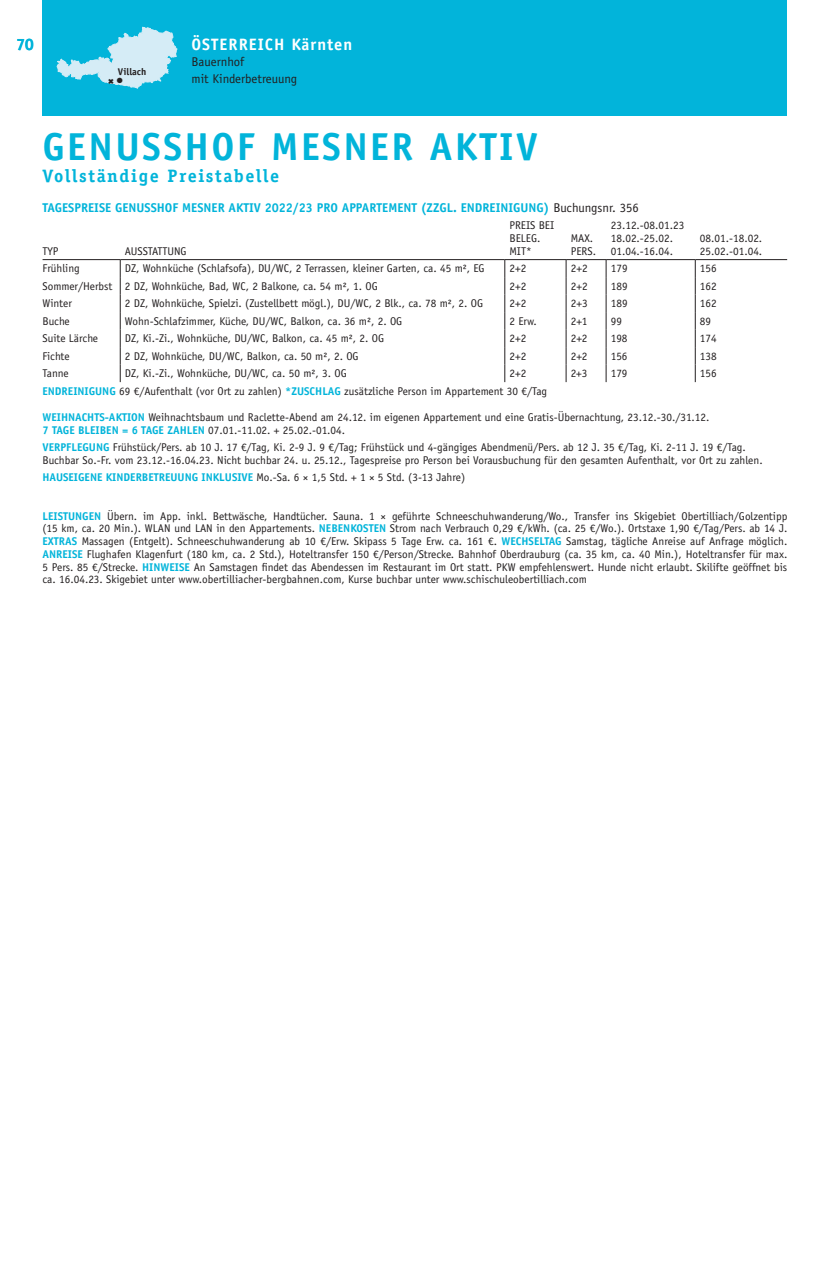
<style>
.page{position:relative;width:830px;height:1263px;background:#fff}
.page>*{position:absolute;margin:0;border:0;box-sizing:border-box;transform-origin:0 0}
.t1{font:700 39px "Officina Sans Std";letter-spacing:.06em;color:#02b4da}
.t2{font:700 18px "Officina Serif Std";letter-spacing:.09em;color:#02b4da}
.t3{font:700 16.5px "Officina Sans Std";letter-spacing:.06em;color:#fff}
.t4{font:700 16.5px "Officina Sans Std";color:#02b4da}
.t5{font:700 12.75px "Officina Sans Std";color:#02b4da}
.t6{font:12.75px "Officina Sans Std";color:#231f20}
.t7{font:11.25px/12.8px "Officina Sans Std";color:#231f20}
.t8{font:700 9.75px "Officina Sans Std";color:#231f20}
.s1{font-weight:400;color:#231f20}
.s2{font-weight:700;color:#02b4da}
</style>
<div class="page">
<div style="left:43px;top:0;width:744px;height:116px;background:#02b4da"></div>
<hr style="left:43px;top:259px;width:77px;height:1px;background:#231f20">
<hr style="left:120px;top:259px;width:384px;height:1px;background:#231f20">
<hr style="left:504px;top:259px;width:62px;height:1px;background:#231f20">
<hr style="left:566px;top:259px;width:39px;height:1px;background:#231f20">
<hr style="left:605px;top:259px;width:90px;height:1px;background:#231f20">
<hr style="left:695px;top:259px;width:91px;height:1px;background:#231f20">
<svg style="left:120px;top:260px;width:1px;height:122px"></svg>
<svg style="left:504px;top:260px;width:1px;height:122px"></svg>
<svg style="left:565px;top:260px;width:1px;height:122px"></svg>
<svg style="left:605px;top:260px;width:1px;height:122px"></svg>
<svg style="left:694px;top:260px;width:1px;height:122px"></svg>
<svg style="left:56px;top:26px;width:121px;height:62px"></svg>
<h3 class="t4" style="left:16px;top:34px;width:19px">70</h3>
<p class="t8" style="left:118px;top:66px;width:30px">Villach</p>
<h3 class="t3" style="left:191px;top:34px;width:162px">ÖSTERREICH Kärnten</h3>
<p class="t6" style="left:191px;top:54px;width:54px">Bauernhof</p>
<p class="t6" style="left:191px;top:71px;width:107px">mit Kinderbetreuung</p>
<h1 class="t1" style="left:43px;top:123px;width:496px">GENUSSHOF MESNER AKTIV</h1>
<h2 class="t2" style="left:43px;top:164px;width:238px">Vollständige Preistabelle</h2>
<p class="t5" style="left:43px;top:200px;width:597px">TAGESPREISE GENUSSHOF MESNER AKTIV 2022/23 PRO APPARTEMENT (ZZGL. ENDREINIGUNG) <span class="s1">Buchungsnr. 356</span></p>
<p class="t7" style="left:43px;top:245px;width:18px">TYP</p>
<p class="t7" style="left:125px;top:245px;width:63px">AUSSTATTUNG</p>
<p class="t7" style="left:509px;top:219px;width:46px">PREIS BEI<br>BELEG.<br>MIT*</p>
<p class="t7" style="left:610px;top:219px;width:75px">23.12.-08.01.23<br>18.02.-25.02.<br>01.04.-16.04.</p>
<p class="t7" style="left:570px;top:232px;width:27px">MAX.<br>PERS.</p>
<p class="t7" style="left:699px;top:232px;width:64px">08.01.-18.02.<br>25.02.-01.04.</p>
<p class="t7" style="left:43px;top:262px;width:39px">Frühling</p>
<p class="t7" style="left:125px;top:262px;width:361px">DZ, Wohnküche (Schlafsofa), DU/WC, 2 Terrassen, kleiner Garten, ca. 45 m², EG</p>
<p class="t7" style="left:509px;top:262px;width:18px">2+2</p>
<p class="t7" style="left:570px;top:262px;width:18px">2+2</p>
<p class="t7" style="left:610px;top:262px;width:18px">179</p>
<p class="t7" style="left:699px;top:262px;width:18px">156</p>
<p class="t7" style="left:42px;top:280px;width:337px">Sommer/Herbst 2 DZ, Wohnküche, Bad, WC, 2 Balkone, ca. 54 m², 1. OG</p>
<p class="t7" style="left:509px;top:280px;width:18px">2+2</p>
<p class="t7" style="left:570px;top:280px;width:18px">2+2</p>
<p class="t7" style="left:610px;top:280px;width:18px">189</p>
<p class="t7" style="left:699px;top:280px;width:18px">162</p>
<p class="t7" style="left:42px;top:297px;width:31px">Winter</p>
<p class="t7" style="left:125px;top:297px;width:359px">2 DZ, Wohnküche, Spielzi. (Zustellbett mögl.), DU/WC, 2 Blk., ca. 78 m², 2. OG</p>
<p class="t7" style="left:509px;top:297px;width:18px">2+2</p>
<p class="t7" style="left:570px;top:297px;width:18px">2+3</p>
<p class="t7" style="left:610px;top:297px;width:18px">189</p>
<p class="t7" style="left:699px;top:297px;width:18px">162</p>
<p class="t7" style="left:42px;top:315px;width:29px">Buche</p>
<p class="t7" style="left:125px;top:315px;width:279px">Wohn-Schlafzimmer, Küche, DU/WC, Balkon, ca. 36 m², 2. OG</p>
<p class="t7" style="left:509px;top:315px;width:29px">2 Erw.</p>
<p class="t7" style="left:570px;top:315px;width:18px">2+1</p>
<p class="t7" style="left:610px;top:315px;width:13px">99</p>
<p class="t7" style="left:699px;top:315px;width:13px">89</p>
<p class="t7" style="left:42px;top:332px;width:57px">Suite Lärche</p>
<p class="t7" style="left:125px;top:332px;width:260px">DZ, Ki.-Zi., Wohnküche, DU/WC, Balkon, ca. 45 m², 2. OG</p>
<p class="t7" style="left:509px;top:332px;width:18px">2+2</p>
<p class="t7" style="left:570px;top:332px;width:18px">2+2</p>
<p class="t7" style="left:610px;top:332px;width:18px">198</p>
<p class="t7" style="left:699px;top:332px;width:18px">174</p>
<p class="t7" style="left:42px;top:350px;width:29px">Fichte</p>
<p class="t7" style="left:125px;top:350px;width:235px">2 DZ, Wohnküche, DU/WC, Balkon, ca. 50 m², 2. OG</p>
<p class="t7" style="left:509px;top:350px;width:18px">2+2</p>
<p class="t7" style="left:570px;top:350px;width:18px">2+2</p>
<p class="t7" style="left:610px;top:350px;width:18px">156</p>
<p class="t7" style="left:699px;top:350px;width:18px">138</p>
<p class="t7" style="left:42px;top:367px;width:28px">Tanne</p>
<p class="t7" style="left:125px;top:367px;width:223px">DZ, Ki.-Zi., Wohnküche, DU/WC, ca. 50 m², 3. OG</p>
<p class="t7" style="left:509px;top:367px;width:18px">2+2</p>
<p class="t7" style="left:570px;top:367px;width:18px">2+3</p>
<p class="t7" style="left:610px;top:367px;width:18px">179</p>
<p class="t7" style="left:699px;top:367px;width:18px">156</p>
<p class="t7" style="left:42px;top:385px;width:506px"><span class="s2">ENDREINIGUNG</span> 69 €/Aufenthalt (vor Ort zu zahlen) <span class="s2">*ZUSCHLAG</span> zusätzliche Person im Appartement 30 €/Tag</p>
<p class="t7" style="left:42px;top:411px;width:668px"><span class="s2">WEIHNACHTS-AKTION</span> Weihnachtsbaum und Raclette-Abend am 24.12. im eigenen Appartement und eine Gratis-Übernachtung, 23.12.-30./31.12.<br><span class="s2">7 TAGE BLEIBEN = 6 TAGE ZAHLEN</span> 07.01.-11.02. + 25.02.-01.04.</p>
<p class="t7" style="left:42px;top:441px;width:721px"><span class="s2">VERPFLEGUNG</span> Frühstück/Pers. ab 10 J. 17 €/Tag, Ki. 2-9 J. 9 €/Tag; Frühstück und 4-gängiges Abendmenü/Pers. ab 12 J. 35 €/Tag, Ki. 2-11 J. 19 €/Tag.<br>Buchbar So.-Fr. vom 23.12.-16.04.23. Nicht buchbar 24. u. 25.12., Tagespreise pro Person bei Vorausbuchung für den gesamten Aufenthalt, vor Ort zu zahlen.</p>
<p class="t7" style="left:42px;top:471px;width:424px"><span class="s2">HAUSEIGENE KINDERBETREUUNG INKLUSIVE</span> Mo.-Sa. 6 × 1,5 Std. + 1 × 5 Std. (3-13 Jahre)</p>
<p class="t7" style="left:42px;top:509px;width:746px;text-align:justify"><span class="s2">LEISTUNGEN</span> Übern. im App. inkl. Bettwäsche, Handtücher. Sauna. 1 × geführte Schneeschuhwanderung/Wo., Transfer ins Skigebiet Obertilliach/Golzentipp (15 km, ca. 20 Min.). WLAN und LAN in den Appartements. <span class="s2">NEBENKOSTEN</span> Strom nach Verbrauch 0,29 €/kWh. (ca. 25 €/Wo.). Ortstaxe 1,90 €/Tag/Pers. ab 14 J.<br><span class="s2">EXTRAS</span> Massagen (Entgelt). Schneeschuhwanderung ab 10 €/Erw. Skipass 5 Tage Erw. ca. 161 €. <span class="s2">WECHSELTAG</span> Samstag, tägliche Anreise auf Anfrage möglich.<br><span class="s2">ANREISE</span> Flughafen Klagenfurt (180 km, ca. 2 Std.), Hoteltransfer 150 €/Person/Strecke. Bahnhof Oberdrauburg (ca. 35 km, ca. 40 Min.), Hoteltransfer für max.<br>5 Pers. 85 €/Strecke. <span class="s2">HINWEISE</span> An Samstagen findet das Abendessen im Restaurant im Ort statt. PKW empfehlenswert. Hunde nicht erlaubt. Skilifte geöffnet bis ca. 16.04.23. Skigebiet unter www.obertilliacher-bergbahnen.com, Kurse buchbar unter www.schischuleobertilliach.com</p>
</div>
